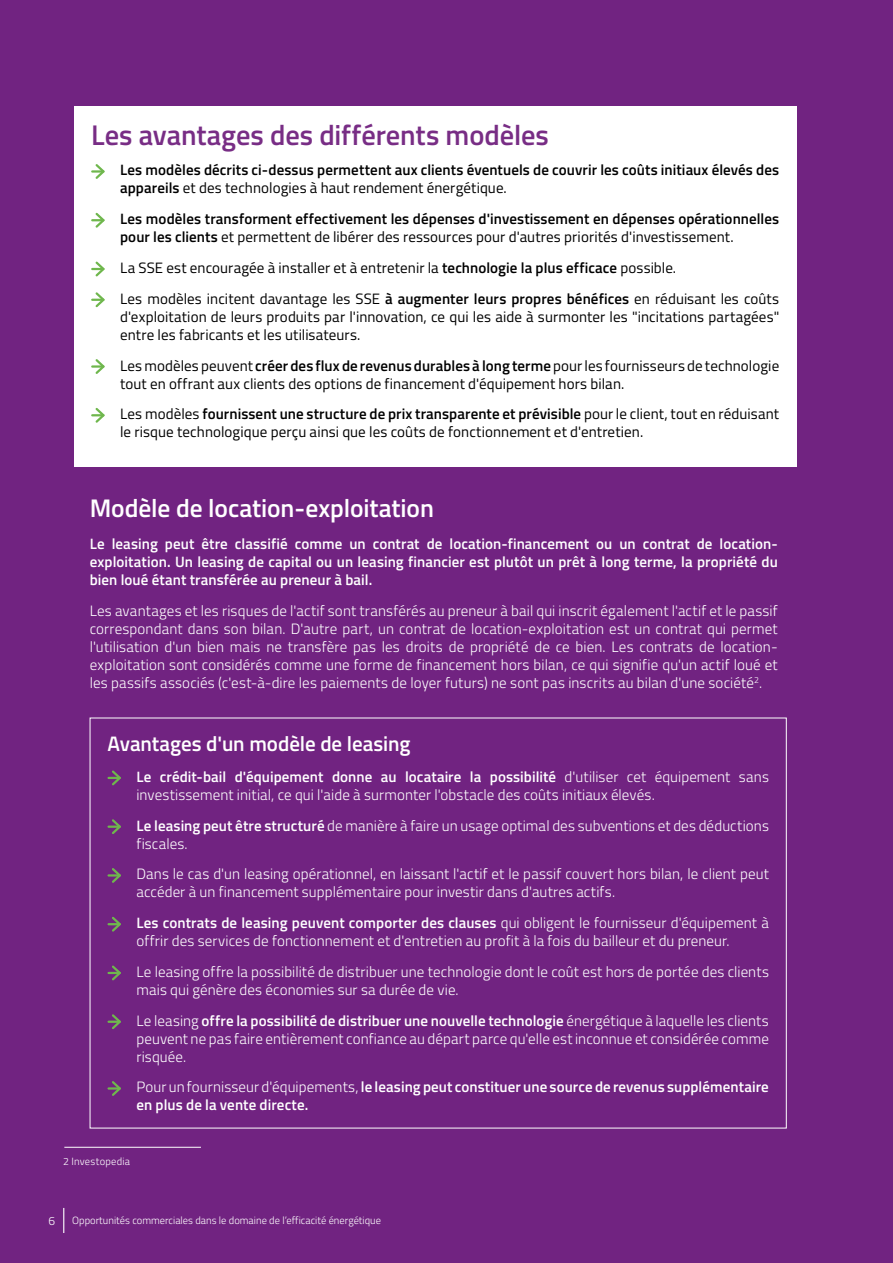
<style>
.page{position:relative;width:893px;height:1263px;background:#712381}
.page>*{position:absolute;margin:0;border:0;box-sizing:border-box;transform-origin:0 0}
.Subt{font:600 28.5px "Titillium";letter-spacing:-.005em;color:#782d85}
.Subt-2{font:600 25.5px "Titillium";letter-spacing:-.005em;color:#fff}
.Subt_02{font:600 21px "Titillium";letter-spacing:-.005em;color:#fff}
.TXT{font:300 15px/18px "Titillium";letter-spacing:.005em;color:#fff}
.TXT-2{font:15px/18px "Titillium";letter-spacing:.005em;color:#000}
.TXT-3{font:600 15px/18px "Titillium";letter-spacing:.005em;color:#fff}
.TXT-4{font:600 15px/18px "Titillium";letter-spacing:.005em;color:#000}
.t1{font:300 12px "Titillium";color:#fff}
.Refer{font:300 10.5px "Titillium";color:#fff}
.Refer-2{font:300 10.5px "Titillium";letter-spacing:.02em;color:#fff}
.s1{font-weight:400}
.s2{font-weight:600}
.s3{font-weight:300}
</style>
<div class="page">
<hr style="left:64px;top:1147px;width:137px;height:1px;background:#fff">
<svg style="left:109px;top:770px;width:12px;height:16px"></svg>
<svg style="left:109px;top:819px;width:12px;height:15px"></svg>
<svg style="left:109px;top:868px;width:12px;height:15px"></svg>
<svg style="left:109px;top:916px;width:12px;height:16px"></svg>
<svg style="left:109px;top:965px;width:12px;height:16px"></svg>
<svg style="left:109px;top:1014px;width:12px;height:15px"></svg>
<svg style="left:109px;top:1081px;width:12px;height:15px"></svg>
<div style="left:74px;top:106px;width:722px;height:360px;background:#fff"></div>
<svg style="left:92px;top:164px;width:13px;height:15px"></svg>
<svg style="left:92px;top:212px;width:13px;height:16px"></svg>
<svg style="left:92px;top:261px;width:13px;height:16px"></svg>
<svg style="left:92px;top:292px;width:13px;height:16px"></svg>
<svg style="left:92px;top:359px;width:13px;height:15px"></svg>
<svg style="left:92px;top:408px;width:13px;height:15px"></svg>
<svg style="left:63px;top:1208px;width:1px;height:25px"></svg>
<p class="Subt" style="left:91px;top:113px;width:459px">Les avantages des différents modèles</p>
<p class="TXT-4" style="left:120px;top:160px;width:661px">Les modèles décrits ci-dessus permettent aux clients éventuels de couvrir les coûts initiaux élevés des appareils <span class="s1">et des technologies à haut rendement énergétique.</span></p>
<p class="TXT-4" style="left:120px;top:209px;width:661px">Les modèles transforment effectivement les dépenses d'investissement en dépenses opérationnelles pour les clients <span class="s1">et permettent de libérer des ressources pour d'autres priorités d'investissement.</span></p>
<p class="TXT-2" style="left:120px;top:258px;width:557px">La SSE est encouragée à installer et à entretenir la <span class="s2">technologie la plus efficace</span> possible.</p>
<p class="TXT-2" style="left:120px;top:289px;width:661px;text-align:justify">Les modèles incitent davantage les SSE <span class="s2">à augmenter leurs propres bénéfices</span> en réduisant les coûts d'exploitation de leurs produits par l'innovation, ce qui les aide à surmonter les "incitations partagées" entre les fabricants et les utilisateurs.</p>
<p class="TXT-2" style="left:120px;top:355px;width:661px">Les modèles peuvent <span class="s2">créer des flux de revenus durables à long terme</span> pour les fournisseurs de technologie tout en offrant aux clients des options de financement d'équipement hors bilan.</p>
<p class="TXT-2" style="left:120px;top:404px;width:661px">Les modèles <span class="s2">fournissent une structure de prix transparente et prévisible</span> pour le client, tout en réduisant le risque technologique perçu ainsi que les coûts de fonctionnement et d'entretien.</p>
<p class="Subt-2" style="left:90px;top:489px;width:346px">Modèle de location-exploitation</p>
<p class="TXT-3" style="left:90px;top:534px;width:690px;text-align:justify">Le leasing peut être classifié comme un contrat de location-financement ou un contrat de location&shy;exploitation. Un leasing de capital ou un leasing financier est plutôt un prêt à long terme, la propriété du bien loué étant transférée au preneur à bail.</p>
<p class="TXT" style="left:90px;top:601px;width:690px;text-align:justify">Les avantages et les risques de l'actif sont transférés au preneur à bail qui inscrit également l'actif et le passif correspondant dans son bilan. D'autre part, un contrat de location-exploitation est un contrat qui permet l'utilisation d'un bien mais ne transfère pas les droits de propriété de ce bien. Les contrats de location&shy;exploitation sont considérés comme une forme de financement hors bilan, ce qui signifie qu'un actif loué et les passifs associés (c'est-à-dire les paiements de loyer futurs) ne sont pas inscrits au bilan d'une société<sup>2</sup>.</p>
<p class="Subt_02" style="left:107px;top:728px;width:305px">Avantages d'un modèle de leasing</p>
<p class="TXT" style="left:136px;top:767px;width:634px"><span class="s2">Le crédit-bail d'équipement donne au locataire la possibilité</span> d'utiliser cet équipement sans investissement initial, ce qui l'aide à surmonter l'obstacle des coûts initiaux élevés.</p>
<p class="TXT" style="left:136px;top:816px;width:634px"><span class="s2">Le leasing peut être structuré</span> de manière à faire un usage optimal des subventions et des déductions fiscales.</p>
<p class="TXT" style="left:136px;top:864px;width:634px">Dans le cas d'un leasing opérationnel, en laissant l'actif et le passif couvert hors bilan, le client peut accéder à un financement supplémentaire pour investir dans d'autres actifs.</p>
<p class="TXT" style="left:136px;top:913px;width:634px"><span class="s2">Les contrats de leasing peuvent comporter des clauses</span> qui obligent le fournisseur d'équipement à offrir des services de fonctionnement et d'entretien au profit à la fois du bailleur et du preneur.</p>
<p class="TXT" style="left:136px;top:962px;width:634px">Le leasing offre la possibilité de distribuer une technologie dont le coût est hors de portée des clients mais qui génère des économies sur sa durée de vie.</p>
<p class="TXT" style="left:136px;top:1011px;width:634px;text-align:justify">Le leasing <span class="s2">offre la possibilité de distribuer une nouvelle technologie</span> énergétique à laquelle les clients peuvent ne pas faire entièrement confiance au départ parce qu'elle est inconnue et considérée comme risquée.</p>
<p class="TXT-3" style="left:136px;top:1077px;width:634px"><span class="s3">Pour un fournisseur d'équipements,</span> le leasing peut constituer une source de revenus supplémentaire en plus de la vente directe.</p>
<p class="Refer-2" style="left:63px;top:1154px;width:68px">2 Investopedia</p>
<p class="t1" style="left:49px;top:1212px;width:8px">6</p>
<p class="Refer" style="left:72px;top:1213px;width:310px">Opportunités commerciales dans le domaine de l’efficacité énergétique</p>
</div>
